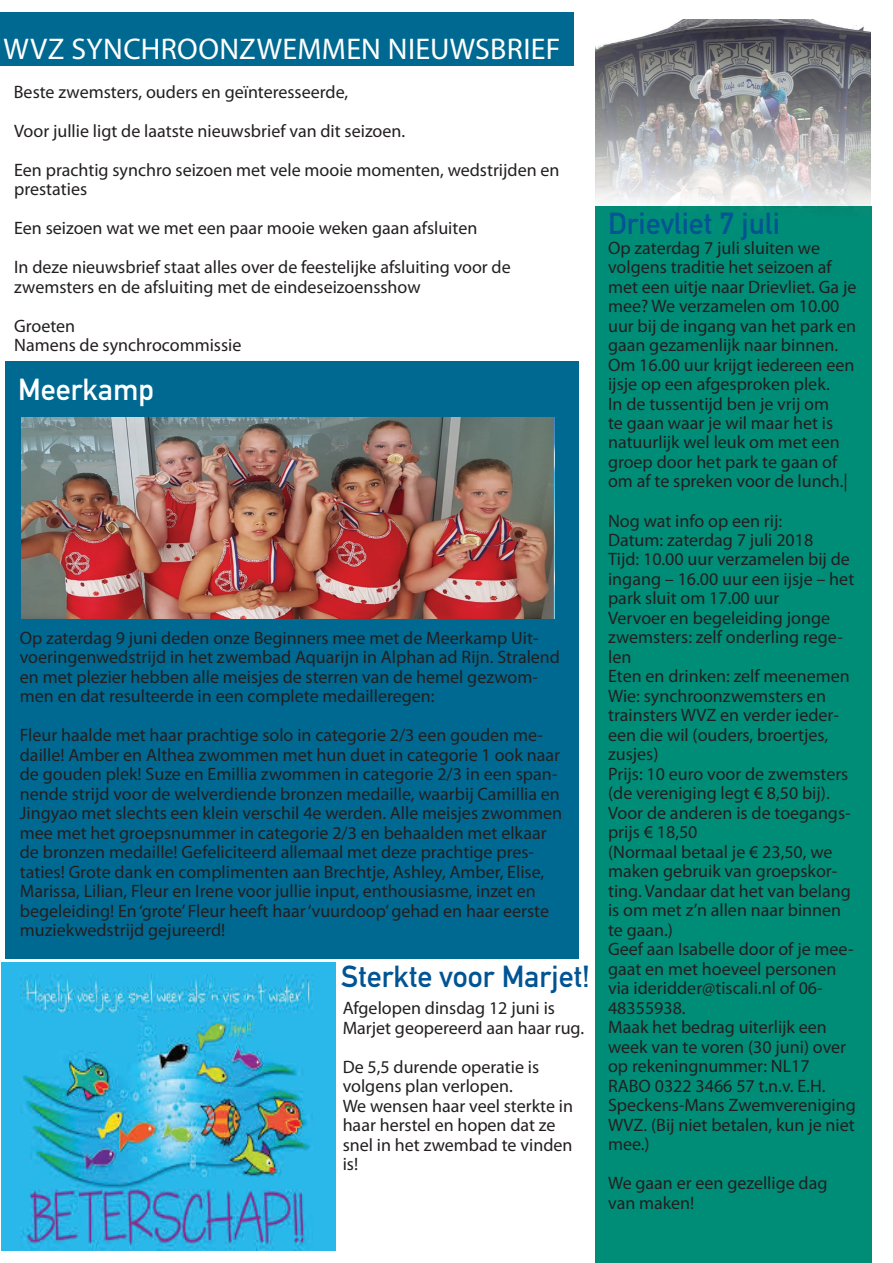
<style>
.page{position:relative;width:893px;height:1263px;background:#fff}
.page>*{position:absolute;margin:0;border:0;box-sizing:border-box;transform-origin:0 0}
.t1{font:30px "DIN Mittelschrift Std";color:#015494}
.t2{font:30px "Myriad Pro";letter-spacing:.01em;color:#fff}
.t3{font:30px "DIN Mittelschrift Std";color:#fff}
.t4{font:18px/19.5px "Myriad Pro";color:#231f20}
</style>
<div class="page">
<div style="left:595px;top:206px;width:277px;height:1057px;background:#008d77"></div>
<div style="left:5px;top:361px;width:573px;height:598px;background:#006991"></div>
<div style="left:0;top:13px;width:573px;height:53px;background:#006991"></div>
<img style="left:595px;top:19px;width:276px;height:188px">
<img style="left:1px;top:962px;width:335px;height:288px">
<img style="left:21px;top:417px;width:533px;height:202px">
<h1 class="t2" style="left:3px;top:30px;width:558px">WVZ Synchroonzwemmen NieuwsbRief</h1>
<p class="t4" style="left:14px;top:81px;width:336px">Beste zwemsters, ouders en geïnteresseerde,</p>
<p class="t4" style="left:14px;top:111px;width:547px;line-height:39px">Voor jullie ligt de laatste nieuwsbrief van dit seizoen.<br>Een prachtig synchro seizoen met vele mooie momenten, wedstrijden en</p>
<p class="t4" style="left:14px;top:169px;width:498px;line-height:39px">prestaties<br>Een seizoen wat we met een paar mooie weken gaan afsluiten<br>I n deze nieuwsbrief staat alles over de feestelijke afsluiting voor de</p>
<p class="t4" style="left:14px;top:267px;width:408px;line-height:39px">zwemsters en de afsluiting met de eindeseizoensshow<br>Groeten</p>
<p class="t4" style="left:14px;top:335px;width:229px">Namens de synchrocommissie</p>
<h1 class="t3" style="left:18px;top:372px;width:138px">Meerkamp</h1>
<p class="t4" style="left:20px;top:627px;width:542px">Op zaterdag 9 juni deden onze Beginners mee met de Meerkamp Uit&shy;voeringenwedstrijd in het zwembad Aquarijn in Alphan ad Rijn. Stralend en met plezier hebben alle meisjes de sterren van de hemel gezwom&shy;men en dat resulteerde in een complete medailleregen:</p>
<p class="t4" style="left:20px;top:725px;width:544px">Fleur haalde met haar prachtige solo in categorie 2/3 een gouden me&shy;daille! Amber en Althea zwommen met hun duet in categorie 1 ook naar de gouden plek! Suze en Emillia zwommen in categorie 2/3 in een span&shy;nende strijd voor de welverdiende bronzen medaille, waarbij Camillia en Jingyao met slechts een klein verschil 4e werden. Alle meisjes zwommen mee met het groepsnummer in categorie 2/3 en behaalden met elkaar de bronzen medaille! Gefeliciteerd allemaal met deze prachtige pres&shy;taties! Grote dank en complimenten aan Brechtje, Ashley, Amber, Elise, Marissa, Lilian, Fleur en I rene voor jullie input, enthousiasme, inzet en begeleiding! En ‘grote’ Fleur heeft haar ‘vuurdoop’ gehad en haar eerste muziekwedstrijd gejureerd!</p>
<h1 class="t1" style="left:341px;top:958px;width:250px">Sterkte voor Marjet!</h1>
<p class="t4" style="left:343px;top:998px;width:243px">Afgelopen dinsdag 12 juni is<br>Marjet geopereerd aan haar rug.</p>
<p class="t4" style="left:343px;top:1056px;width:232px">De 5,5 durende operatie is volgens plan verlopen.<br>We wensen haar veel sterkte in haar herstel en hopen dat ze snel in het zwembad te vinden is!</p>
<h1 class="t1" style="left:608px;top:206px;width:173px">Drievliet 7 juli</h1>
<p class="t4" style="left:608px;top:237px;width:250px">Op zaterdag 7 juli sluiten we volgens traditie het seizoen af met een uitje naar Drievliet. Ga je mee? We verzamelen om 10.00 uur bij de ingang van het park en gaan gezamenlijk naar binnen.<br>Om 16.00 uur krijgt iedereen een ijsje op een afgesproken plek.<br>I n de tussentijd ben je vrij om<br>te gaan waar je wil maar het is natuurlijk wel leuk om met een groep door het park te gaan of om af te spreken voor de lunch.|</p>
<p class="t4" style="left:608px;top:510px;width:249px">Nog wat info op een rij:<br>Datum: zaterdag 7 juli 2018<br>Tijd: 10.00 uur verzamelen bij de ingang – 16.00 uur een ijsje – het park sluit om 17.00 uur<br>Vervoer en begeleiding jonge zwemsters: zelf onderling rege&shy;len<br>Eten en drinken: zelf meenemen<br>Wie: synchroonzwemsters en trainsters WVZ en verder ieder&shy;een die wil (ouders, broertjes, zusjes)<br>Prijs: 10 euro voor de zwemsters (de vereniging legt € 8,50 bij).<br>Voor de anderen is de toegangs&shy;prijs € 18,50<br>(Normaal betaal je € 23,50, we maken gebruik van groepskor&shy;ting. Vandaar dat het van belang is om met z’n allen naar binnen te gaan.)<br>Geef aan Isabelle door of je mee&shy;gaat en met hoeveel personen via ideridder@tiscali.nl of 06-<br>48355938.<br>Maak het bedrag uiterlijk een week van te voren (30 juni) over op rekeningnummer: NL17<br>RABO 0322 3466 57 t.n.v. E.H.<br>Speckens-Mans Zwemvereniging<br>WVZ. (Bij niet betalen, kun je niet mee.)</p>
<p class="t4" style="left:608px;top:1173px;width:221px">We gaan er een gezellige dag van maken!</p>
</div>
